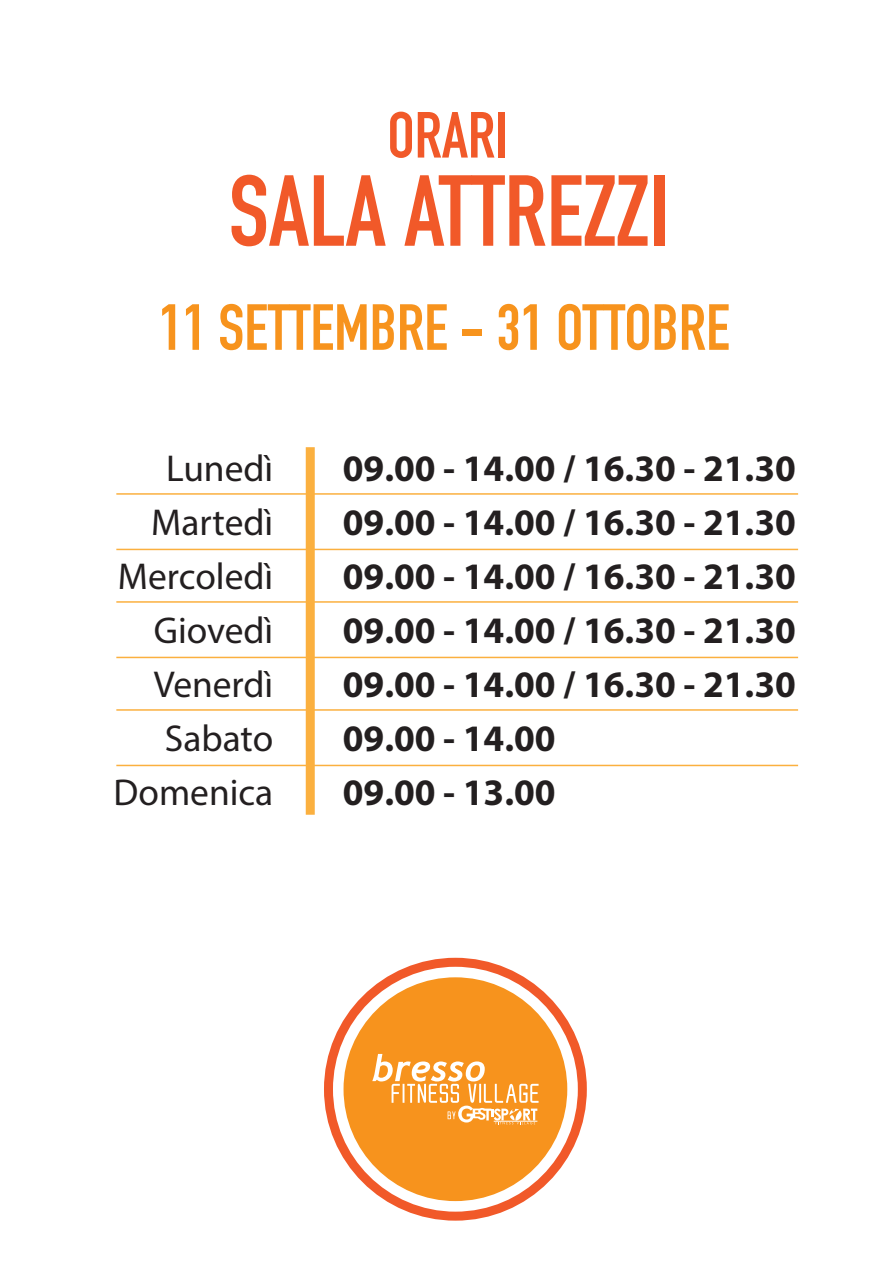
<style>
.page{position:relative;width:893px;height:1263px;background:#fff}
.page>*{position:absolute;margin:0;border:0;box-sizing:border-box;transform-origin:0 0}
.t1{font:700 64.05px "DIN Condensed";color:#f7931d}
.t2{font:700 64.05px "DIN Condensed";color:#f15929}
.t3{font:700 37.5px/54px "Myriad Pro";color:#231f20}
.t4{font:37.5px/54px "Myriad Pro";color:#231f20;text-align:right}
</style>
<div class="page">
<div style="left:344px;top:977px;width:223px;height:224px;background:#f7931d;border-radius:50%"></div>
<svg style="left:372px;top:1054px;width:167px;height:70px"></svg>
<div style="left:324px;top:958px;width:263px;height:262px;border:9px solid #f15929;border-radius:50%"></div>
<div style="left:306px;top:447px;width:9px;height:368px;background:#fbb03f"></div>
<hr style="left:116px;top:493px;width:682px;height:2px;background:#fbb03f">
<hr style="left:116px;top:549px;width:682px;height:1px;background:#fbb03f">
<hr style="left:116px;top:601px;width:682px;height:2px;background:#fbb03f">
<hr style="left:116px;top:657px;width:682px;height:1px;background:#fbb03f">
<hr style="left:116px;top:709px;width:682px;height:2px;background:#fbb03f">
<hr style="left:116px;top:765px;width:682px;height:1px;background:#fbb03f">
<svg style="left:232px;top:175px;width:154px;height:71px"></svg>
<svg style="left:404px;top:175px;width:141px;height:71px"></svg>
<svg style="left:551px;top:175px;width:97px;height:71px"></svg>
<div style="left:654px;top:175px;width:10px;height:71px;background:#f15929"></div>
<h1 class="t2" style="left:387px;top:92px;width:122px">ORARI</h1>
<h1 class="t1" style="left:159px;top:284px;width:572px">11 SETTEMBRE - 31 OTTOBRE</h1>
<p class="t4" style="left:113px;top:441px;width:161px">Lunedì<br>Martedì<br>Mercoledì<br>Giovedì<br>Venerdì<br>Sabato<br>Domenica</p>
<p class="t3" style="left:343px;top:440px;width:455px">09.00 - 14.00 / 16.30 - 21.30<br>09.00 - 14.00 / 16.30 - 21.30<br>09.00 - 14.00 / 16.30 - 21.30<br>09.00 - 14.00 / 16.30 - 21.30<br>09.00 - 14.00 / 16.30 - 21.30<br>09.00 - 14.00<br>09.00 - 13.00</p>
</div>
